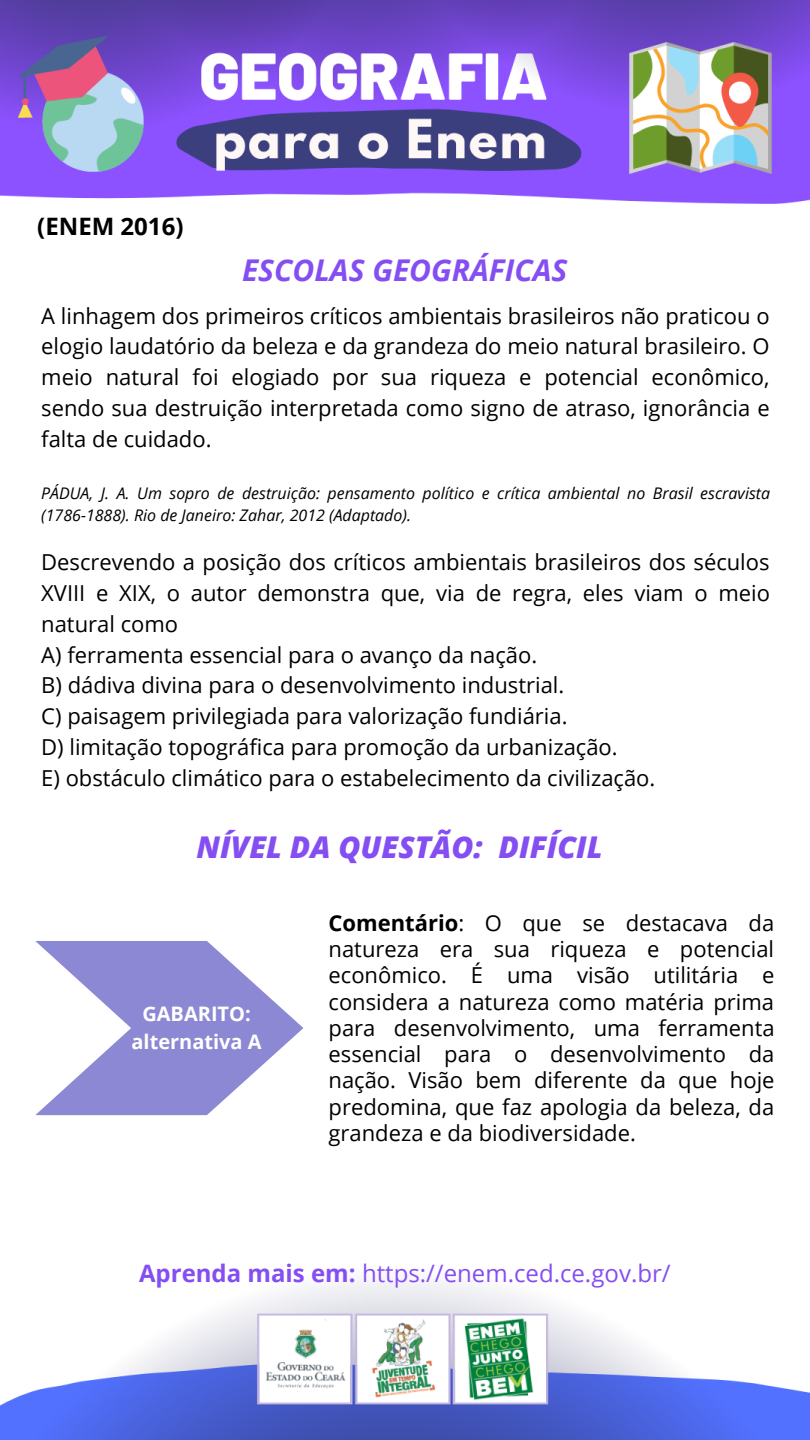
<style>
.page{position:relative;width:810px;height:1440px;background:#fff}
.page>*{position:absolute;margin:0;border:0;box-sizing:border-box;transform-origin:0 0}
.t1{font:italic 800 30px "Open Sans";color:#844ef2}
.t2{font:italic 700 30px "Open Sans";color:#844ef2}
.t3{font:24px "Open Sans";color:#844ef2}
.t4{font:700 24px "Open Sans";color:#000}
.t5{font:22px/30.8px "Open Sans";color:#000;text-align:justify}
.t6{font:700 20px/28px "Open Sans";color:#fff;text-align:center}
.t7{font:italic 16px/21.8px "Open Sans";color:#000}
.s1{font-weight:700}
</style>
<div class="page">
<img style="left:0;top:0;width:810px;height:1440px">
<svg style="left:35px;top:941px;width:268px;height:174px"></svg>
<p class="t4" style="left:37px;top:209px;width:148px">(ENEM 2016)</p>
<h1 class="t2" style="left:242px;top:249px;width:327px">ESCOLAS GEOGRÁFICAS</h1>
<p class="t5" style="left:41px;top:300px;width:730px">A linhagem dos primeiros críticos ambientais brasileiros não praticou o elogio laudatório da beleza e da grandeza do meio natural brasileiro. O meio natural foi elogiado por sua riqueza e potencial econômico, sendo sua destruição interpretada como signo de atraso, ignorância e falta de cuidado.</p>
<p class="t7" style="left:41px;top:482px;width:730px">PÁDUA, J. A. Um sopro de destruição: pensamento político e crítica ambiental no Brasil escravista (1786-1888). Rio de Janeiro: Zahar, 2012 (Adaptado).</p>
<p class="t5" style="left:41px;top:547px;width:730px;text-align:left">Descrevendo a posição dos críticos ambientais brasileiros dos séculos XVIII e XIX, o autor demonstra que, via de regra, eles viam o meio natural como<br>A) ferramenta essencial para o avanço da nação.<br>B) dádiva divina para o desenvolvimento industrial.<br>C) paisagem privilegiada para valorização fundiária.<br>D) limitação topográfica para promoção da urbanização.<br>E) obstáculo climático para o estabelecimento da civilização.</p>
<h1 class="t1" style="left:197px;top:826px;width:408px">NÍVEL DA QUESTÃO: DIFÍCIL</h1>
<p class="t6" style="left:132px;top:999px;width:132px">GABARITO: alternativa A</p>
<p class="t5" style="left:329px;top:909px;width:448px;line-height:26.2px"><span class="s1">Comentário</span>: O que se destacava da natureza era sua riqueza e potencial econômico. É uma visão utilitária e considera a natureza como matéria prima para desenvolvimento, uma ferramenta essencial para o desenvolvimento da nação. Visão bem diferente da que hoje predomina, que faz apologia da beleza, da grandeza e da biodiversidade.</p>
<p class="t3" style="left:139px;top:1256px;width:533px"><span class="s1">Aprenda mais em:</span> https://enem.ced.ce.gov.br/</p>
</div>
